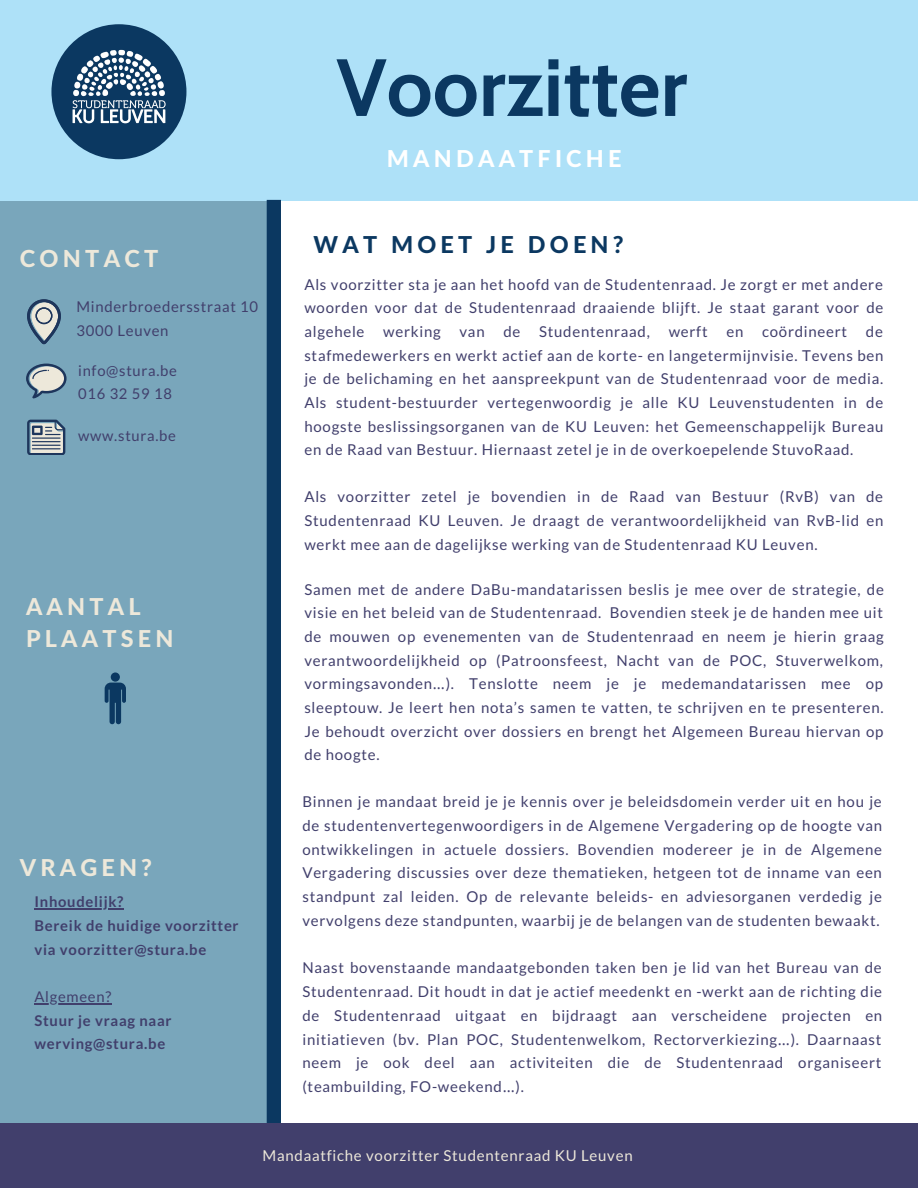
<style>
.page{position:relative;width:918px;height:1188px;background:#fff}
.page>*{position:absolute;margin:0;border:0;box-sizing:border-box;transform-origin:0 0}
.t1{font:700 81px "Cabin";color:#0b3861}
.t2{font:800 23.55px "Lato Latin";letter-spacing:.18em;color:#ede8da}
.t3{font:800 23.4px/32.7px "Lato Latin";letter-spacing:.18em;color:#ede8da}
.t4{font:800 23.4px "Lato Latin";letter-spacing:.18em;color:#0b3861}
.t5{font:800 23.4px "Lato Latin";letter-spacing:.18em;color:#fff}
.t6{font:15px/23.7px "Lato";letter-spacing:.05em;color:#413f6c;text-align:justify}
.t7{font:15px "Lato";letter-spacing:.05em;color:#ede8da}
.t8{font:700 14.85px/23.7px "Lato";letter-spacing:.05em;color:#413f6c}
.t9{font:14.85px/23.9px "Lato";letter-spacing:.05em;color:#413f6c}
.s1{font-family:"Noto Sans Gurmukhi"}
</style>
<div class="page">
<div style="left:0;top:118px;width:275px;height:1014px;background:#79a6bb"></div>
<div style="left:0;top:0;width:918px;height:201px;background:#aee1f8"></div>
<div style="left:51px;top:24px;width:135px;height:135px;background:#0b3861;border-radius:50%"></div>
<svg style="left:27px;top:299px;width:34px;height:45px"></svg>
<svg style="left:26px;top:364px;width:41px;height:34px"></svg>
<svg style="left:27px;top:420px;width:38px;height:35px"></svg>
<img style="left:61px;top:44px;width:117px;height:87px">
<div style="left:111px;top:672px;width:9px;height:10px;background:#0b3861;border-radius:50%"></div>
<svg style="left:105px;top:683px;width:21px;height:41px"></svg>
<div style="left:267px;top:200px;width:14px;height:923px;background:#0b3861"></div>
<div style="left:0;top:1123px;width:918px;height:65px;background:#413f6c"></div>
<hr style="left:35px;top:909px;width:89px;height:1px;background:#413f6c">
<hr style="left:35px;top:1003px;width:77px;height:1px;background:#413f6c">
<h2 class="t2" style="left:20px;top:244px;width:140px">CONTACT</h2>
<p class="t9" style="left:76px;top:295px;width:183px">Minderbroedersstraat 10<br>3000 Leuven</p>
<p class="t9" style="left:78px;top:358px;width:100px">info@stura.be<br>016 32 59 18</p>
<p class="t9" style="left:78px;top:424px;width:99px">www.stura.be</p>
<h3 class="t3" style="left:26px;top:589px;width:149px">AANTAL<br>PLAATSEN</h3>
<h3 class="t3" style="left:20px;top:851px;width:134px">VRAGEN?</h3>
<p class="t8" style="left:35px;top:890px;width:206px">Inhoudelijk?<br>Bereik de huidige voorzitter via voorzitter@stura.be</p>
<p class="t9" style="left:35px;top:984px;width:78px">Algemeen?</p>
<p class="t8" style="left:35px;top:1008px;width:139px">Stuur je vraag naar werving@stura.be</p>
<h1 class="t1" style="left:336px;top:38px;width:352px">Voorzitter</h1>
<h3 class="t5" style="left:387px;top:144px;width:236px">MANDAATFICHE</h3>
<h3 class="t4" style="left:314px;top:230px;width:312px">WAT MOET JE DOEN?</h3>
<p class="t6" style="left:304px;top:272px;width:581px">Als voorzitter sta je aan het hoofd van de Studentenraad. Je zorgt er met andere woorden voor dat de Studentenraad draaiende blijft. Je staat garant voor de algehele werking van de Studentenraad, werft en coördineert de stafmedewerkers en werkt actief aan de korte- en langetermijnvisie. Tevens ben je de belichaming en het aanspreekpunt van de Studentenraad voor de media.<br>Als student-bestuurder vertegenwoordig je alle KU Leuvenstudenten in de hoogste beslissingsorganen van de KU Leuven: het Gemeenschappelijk Bureau en de Raad van Bestuur. Hiernaast zetel je in de overkoepelende StuvoRaad.</p>
<p class="t6" style="left:304px;top:485px;width:580px">Als voorzitter zetel je bovendien in de Raad van Bestuur (RvB) van de Studentenraad KU Leuven. Je draagt de verantwoordelijkheid van RvB-lid en werkt mee aan de dagelijkse werking van de Studentenraad KU Leuven.</p>
<p class="t6" style="left:304px;top:577px;width:581px">Samen met de andere DaBu-mandatarissen beslis je mee over de strategie, de visie en het beleid van de Studentenraad. Bovendien steek je de handen mee uit de mouwen op evenementen van de Studentenraad en neem je hierin graag verantwoordelijkheid op (Patroonsfeest, Nacht van de POC, Stuverwelkom, vormingsavonden<span class="s1">…</span>). Tenslotte neem je je medemandatarissen mee op sleeptouw. Je leert hen nota’s samen te vatten, te schrijven en te presenteren.<br>Je behoudt overzicht over dossiers en brengt het Algemeen Bureau hiervan op de hoogte.</p>
<p class="t6" style="left:302px;top:789px;width:581px">Binnen je mandaat breid je je kennis over je beleidsdomein verder uit en hou je de studentenvertegenwoordigers in de Algemene Vergadering op de hoogte van ontwikkelingen in actuele dossiers. Bovendien modereer je in de Algemene Vergadering discussies over deze thematieken, hetgeen tot de inname van een standpunt zal leiden. Op de relevante beleids- en adviesorganen verdedig je vervolgens deze standpunten, waarbij je de belangen van de studenten bewaakt.</p>
<p class="t6" style="left:302px;top:956px;width:581px">Naast bovenstaande mandaatgebonden taken ben je lid van het Bureau van de Studentenraad. Dit houdt in dat je actief meedenkt en -werkt aan de richting die de Studentenraad uitgaat en bijdraagt aan verscheidene projecten en initiatieven (bv. Plan POC, Studentenwelkom, Rectorverkiezing<span class="s1">…</span>). Daarnaast neem je ook deel aan activiteiten die de Studentenraad organiseert (teambuilding, FO-weekend<span class="s1">…</span>).</p>
<p class="t7" style="left:263px;top:1146px;width:372px">Mandaatfiche voorzitter Studentenraad KU Leuven</p>
</div>
